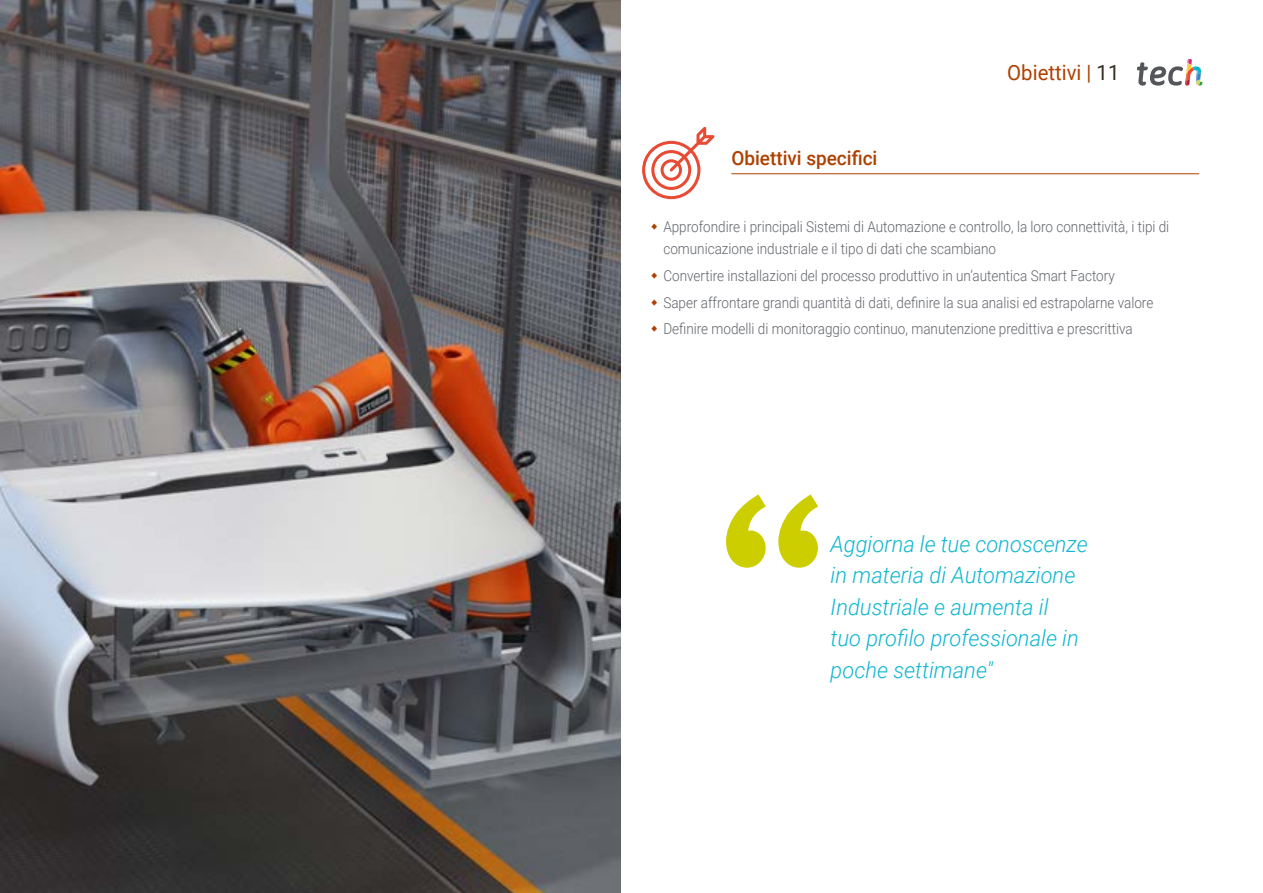
<style>
.page{position:relative;width:1263px;height:893px;background:#fff}
.page>*{position:absolute;margin:0;border:0;box-sizing:border-box;transform-origin:0 0}
.t1{font:italic 300 22.5px/31.5px "Roboto";color:#0fb6cf}
.t2{font:21px "Roboto";color:#ae4000}
.t3{font:500 19.5px "Roboto";color:#ae4000}
.t4{font:300 15px/26.7px "Roboto";color:#61646a;scale:.9 1}
.s1{color:#312e20}
</style>
<div class="page">
<hr style="left:731px;top:173px;width:468px;height:1px;background:#ae4000">
<img style="left:0;top:0;width:621px;height:893px">
<svg style="left:1137px;top:59px;width:65px;height:27px"></svg>
<svg style="left:726px;top:494px;width:92px;height:74px"></svg>
<svg style="left:642px;top:127px;width:72px;height:72px"></svg>
<h3 class="t3" style="left:731px;top:144px;width:147px">Obiettivi specifici</h3>
<h2 class="t2" style="left:1007px;top:57px;width:114px">Obiettivi | <span class="s1">11</span></h2>
<p class="t4" style="left:663px;top:214px;width:564px;line-height:22.5px">Approfondire i principali Sistemi di Automazione e controllo, la loro connettività, i tipi di comunicazione industriale e il tipo di dati che scambiano</p>
<p class="t4" style="left:663px;top:262px;width:546px">Convertire installazioni del processo produttivo in un’autentica Smart Factory<br>Saper affrontare grandi quantità di dati, definire la sua analisi ed estrapolarne valore<br>Definire modelli di monitoraggio continuo, manutenzione predittiva e prescrittiva</p>
<h1 class="t1" style="left:830px;top:527px;width:259px">Aggiorna le tue conoscenze in materia di Automazione<br>Industriale e aumenta il<br>tuo profilo professionale in poche settimane"</h1>
</div>
